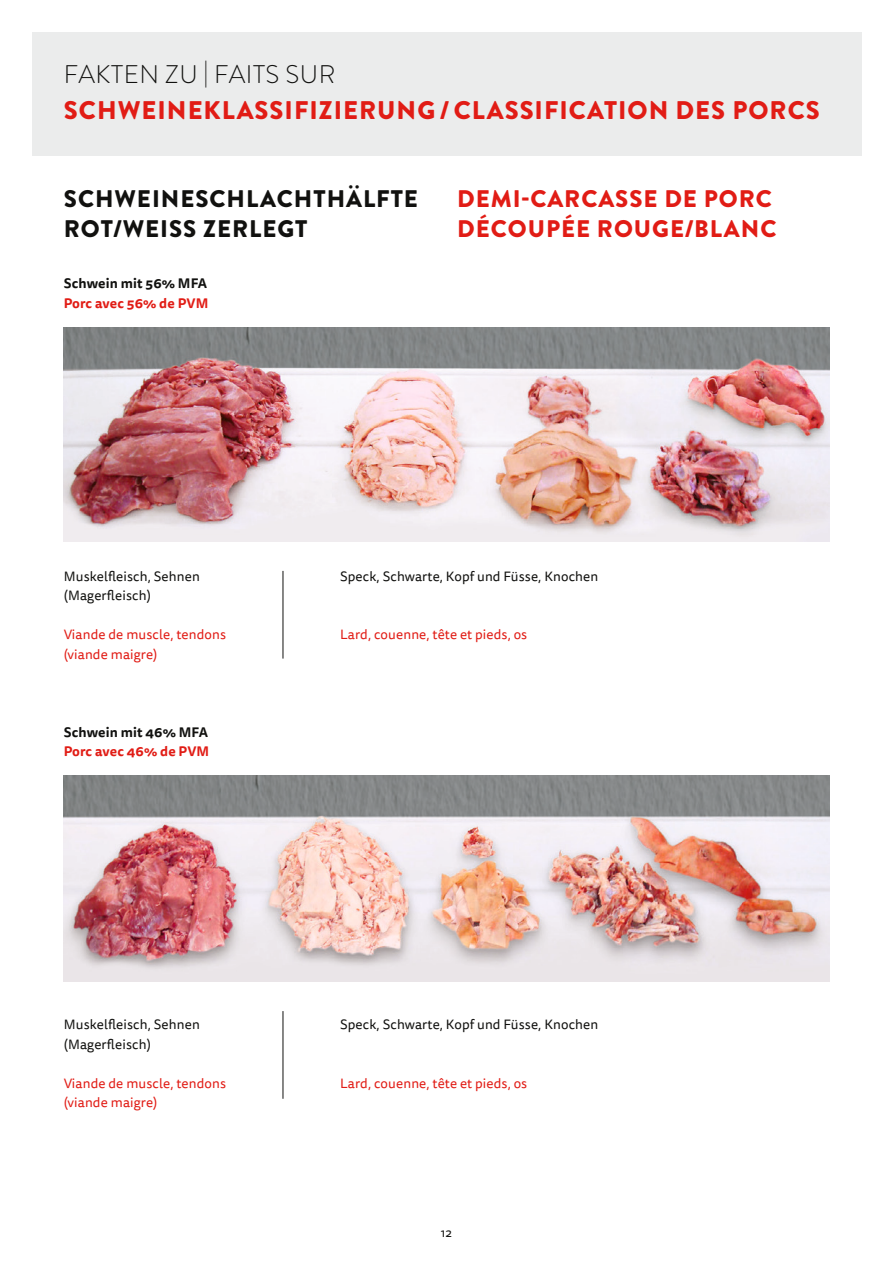
<style>
.page{position:relative;width:893px;height:1263px;background:#fff}
.page>*{position:absolute;margin:0;border:0;box-sizing:border-box;transform-origin:0 0}
.t1{font:900 25.5px "Brandon Grotesque";letter-spacing:.04em;color:#e11c15}
.t2{font:300 25.5px "Brandon Grotesque";letter-spacing:.02em;color:#11110f}
.t3{font:900 24px/30px "Brandon Grotesque";letter-spacing:.04em;color:#11110f}
.t4{font:900 24px/30px "Brandon Grotesque";letter-spacing:.04em;color:#e11c15}
.t5{font:13.5px "Tisa Sans Pro";letter-spacing:.01em;color:#11110f}
.t6{font:13.5px "Tisa Sans Pro";letter-spacing:.01em;color:#e11c15}
.t7{font:700 13.5px "Tisa Sans Pro";letter-spacing:.01em;color:#11110f}
.t8{font:700 13.5px "Tisa Sans Pro";letter-spacing:.005em;color:#e11c15}
.t9{font:12px "Tisa Sans Pro";color:#11110f}
</style>
<div class="page">
<div style="left:32px;top:32px;width:829px;height:123px;background:#ebecec"></div>
<img style="left:64px;top:327px;width:765px;height:215px">
<img style="left:64px;top:776px;width:765px;height:206px">
<hr style="left:283px;top:571px;width:1px;height:88px;background:#11110f">
<hr style="left:283px;top:1011px;width:1px;height:88px;background:#11110f">
<h1 class="t2" style="left:64px;top:57px;width:273px">FAKTEN ZU | FAITS SUR</h1>
<h1 class="t1" style="left:64px;top:92px;width:757px">SCHWEINEKLASSIFIZIERUNG / CLASSIFICATION DES PORCS</h1>
<h2 class="t3" style="left:64px;top:184px;width:355px">SCHWEINESCHLACHTHÄLFTE<br>ROT/WEISS ZERLEGT</h2>
<h2 class="t4" style="left:457px;top:184px;width:321px">DEMI-CARCASSE DE PORC<br>DÉCOUPÉE ROUGE/BLANC</h2>
<p class="t7" style="left:64px;top:273px;width:145px">Schwein mit 56% MFA</p>
<p class="t8" style="left:64px;top:293px;width:146px">Porc avec 56% de PVM</p>
<p class="t5" style="left:64px;top:567px;width:138px">Muskelfleisch, Sehnen</p>
<p class="t5" style="left:340px;top:567px;width:260px">Speck, Schwarte, Kopf und Füsse, Knochen</p>
<p class="t5" style="left:64px;top:586px;width:89px">(Magerfleisch)</p>
<p class="t6" style="left:64px;top:625px;width:164px">Viande de muscle, tendons</p>
<p class="t6" style="left:340px;top:625px;width:189px">Lard, couenne, tête et pieds, os</p>
<p class="t6" style="left:64px;top:645px;width:95px">(viande maigre)</p>
<p class="t7" style="left:64px;top:722px;width:146px">Schwein mit 46% MFA</p>
<p class="t8" style="left:64px;top:741px;width:147px">Porc avec 46% de PVM</p>
<p class="t5" style="left:64px;top:1015px;width:138px">Muskelfleisch, Sehnen</p>
<p class="t5" style="left:340px;top:1015px;width:260px">Speck, Schwarte, Kopf und Füsse, Knochen</p>
<p class="t5" style="left:64px;top:1035px;width:89px">(Magerfleisch)</p>
<p class="t6" style="left:64px;top:1074px;width:164px">Viande de muscle, tendons</p>
<p class="t6" style="left:340px;top:1074px;width:189px">Lard, couenne, tête et pieds, os</p>
<p class="t6" style="left:64px;top:1093px;width:95px">(viande maigre)</p>
<p class="t9" style="left:441px;top:1225px;width:13px">12</p>
</div>
